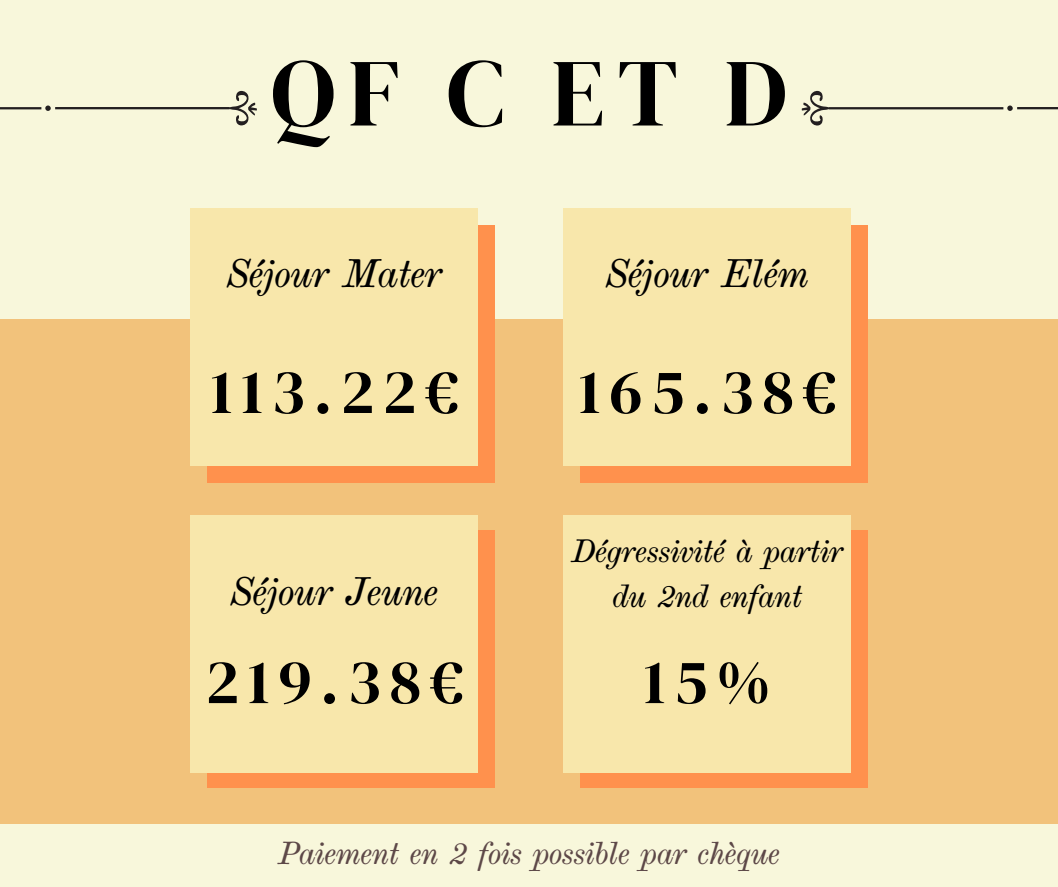
<style>
.page{position:relative;width:1058px;height:887px;background:#fff}
.page>*{position:absolute;margin:0;border:0;box-sizing:border-box;transform-origin:0 0}
.t1{font:96px "DM Serif Display";letter-spacing:.485em;color:#000}
.t2{font:63px "DM Serif Display";letter-spacing:.135em;color:#000}
.t3{font:italic 39.6px "TT Marxiana Antiqua";color:#000}
.t4{font:italic 32.1px/45px "TT Marxiana Antiqua";color:#000;text-align:center}
.t5{font:italic 31.8px "TT Marxiana Antiqua";color:#5d4848}
</style>
<div class="page">
<div style="left:0;top:0;width:1058px;height:886px;background:#f2c27b"></div>
<div style="left:0;top:0;width:1058px;height:319px;background:#f8f7db"></div>
<div style="left:207px;top:225px;width:287px;height:257px;background:#ff914d"></div>
<div style="left:191px;top:208px;width:287px;height:258px;background:#f8e7ab"></div>
<div style="left:0;top:824px;width:1058px;height:62px;background:#f8f7db"></div>
<div style="left:207px;top:530px;width:287px;height:257px;background:#ff914d"></div>
<div style="left:191px;top:515px;width:287px;height:257px;background:#f8e7ab"></div>
<div style="left:580px;top:225px;width:287px;height:257px;background:#ff914d"></div>
<div style="left:563px;top:208px;width:287px;height:258px;background:#f8e7ab"></div>
<div style="left:580px;top:530px;width:287px;height:257px;background:#ff914d"></div>
<div style="left:563px;top:515px;width:287px;height:257px;background:#f8e7ab"></div>
<svg style="left:0;top:90px;width:257px;height:36px"></svg>
<svg style="left:801px;top:90px;width:257px;height:36px"></svg>
<h1 class="t1" style="left:271px;top:26px;width:517px">QFCETD</h1>
<p class="t3" style="left:227px;top:245px;width:216px">Séjour Mater</p>
<h2 class="t2" style="left:210px;top:348px;width:249px">113.22€</h2>
<p class="t3" style="left:230px;top:563px;width:209px">Séjour Jeune</p>
<h2 class="t2" style="left:206px;top:637px;width:259px">219.38€</h2>
<p class="t3" style="left:606px;top:245px;width:204px">Séjour Elém</p>
<h2 class="t2" style="left:578px;top:348px;width:259px">165.38€</h2>
<p class="t4" style="left:571px;top:528px;width:273px">Dégressivité à partir du 2nd enfant</p>
<h2 class="t2" style="left:643px;top:637px;width:129px">15%</h2>
<p class="t5" style="left:278px;top:830px;width:503px">Paiement en 2 fois possible par chèque</p>
</div>
